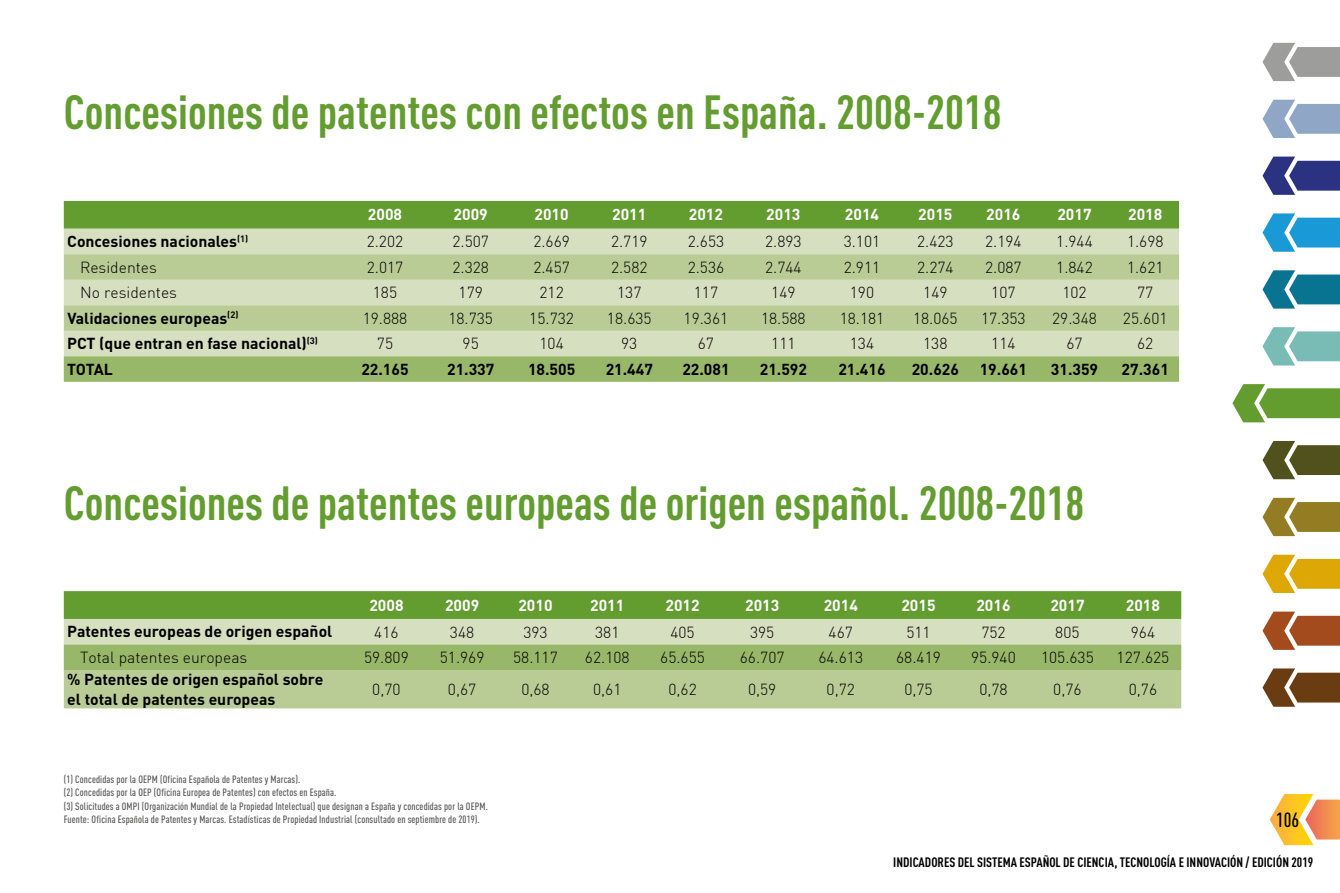
<style>
.page{position:relative;width:1340px;height:893px;background:#fff}
.page>*{position:absolute;margin:0;border:0;box-sizing:border-box;transform-origin:0 0}
.t1{font:700 47.25px "DIN Cond";color:#639d30}
.t2{font:500 20.25px "DIN Cond";color:#000}
.t3{font:300 15.75px "DIN";color:#000}
.t4{font:700 15.75px/20.2px "DIN";color:#000}
.t5{font:700 15.75px "DIN";color:#fff}
.t6{font:700 13.5px "DIN Cond";color:#000}
.t7{font:500 10.58px/13.5px "DIN Cond";letter-spacing:.01em;color:#575756}
</style>
<div class="page">
<svg style="left:1269px;top:794px;width:70px;height:51px"></svg>
<svg style="left:1262px;top:43px;width:77px;height:38px"></svg>
<svg style="left:1262px;top:100px;width:77px;height:38px"></svg>
<svg style="left:1262px;top:157px;width:77px;height:38px"></svg>
<svg style="left:1262px;top:213px;width:77px;height:39px"></svg>
<svg style="left:1262px;top:270px;width:77px;height:39px"></svg>
<svg style="left:1262px;top:327px;width:77px;height:38px"></svg>
<svg style="left:1262px;top:441px;width:77px;height:38px"></svg>
<svg style="left:1262px;top:498px;width:77px;height:38px"></svg>
<svg style="left:1262px;top:555px;width:77px;height:38px"></svg>
<svg style="left:1262px;top:612px;width:77px;height:38px"></svg>
<svg style="left:1262px;top:668px;width:77px;height:39px"></svg>
<div style="left:64px;top:201px;width:1114px;height:28px;background:#639d30"></div>
<div style="left:64px;top:229px;width:1114px;height:127px;background:#d6dfc0"></div>
<svg style="left:64px;top:254px;width:1114px;height:77px;background:#c3d2a4"></svg>
<svg style="left:64px;top:356px;width:1114px;height:26px;background:#9ab86b"></svg>
<svg style="left:64px;top:591px;width:1117px;height:117px;background:#a4c07d"></svg>
<svg style="left:1232px;top:384px;width:107px;height:38px"></svg>
<h1 class="t1" style="left:64px;top:84px;width:939px">Concesiones de patentes con efectos en España. 2008-2018</h1>
<p class="t5" style="left:368px;top:204px;width:36px">2008</p>
<p class="t5" style="left:453px;top:204px;width:36px">2009</p>
<p class="t5" style="left:534px;top:204px;width:36px">2010</p>
<p class="t5" style="left:612px;top:204px;width:36px">2011</p>
<p class="t5" style="left:689px;top:204px;width:36px">2012</p>
<p class="t5" style="left:766px;top:204px;width:36px">2013</p>
<p class="t5" style="left:844px;top:204px;width:36px">2014</p>
<p class="t5" style="left:918px;top:204px;width:36px">2015</p>
<p class="t5" style="left:986px;top:204px;width:36px">2016</p>
<p class="t5" style="left:1057px;top:204px;width:36px">2017</p>
<p class="t5" style="left:1128px;top:204px;width:36px">2018</p>
<p class="t4" style="left:67px;top:231px;width:182px">Concesiones nacionales<sup>(1)</sup></p>
<p class="t3" style="left:367px;top:232px;width:38px">2.202</p>
<p class="t3" style="left:452px;top:232px;width:38px">2.507</p>
<p class="t3" style="left:533px;top:232px;width:38px">2.669</p>
<p class="t3" style="left:611px;top:232px;width:38px">2.719</p>
<p class="t3" style="left:687px;top:232px;width:38px">2.653</p>
<p class="t3" style="left:765px;top:232px;width:38px">2.893</p>
<p class="t3" style="left:843px;top:232px;width:38px">3.101</p>
<p class="t3" style="left:917px;top:232px;width:38px">2.423</p>
<p class="t3" style="left:985px;top:232px;width:38px">2.194</p>
<p class="t3" style="left:1056px;top:232px;width:38px">1.944</p>
<p class="t3" style="left:1126px;top:232px;width:38px">1.698</p>
<p class="t3" style="left:80px;top:257px;width:78px">Residentes</p>
<p class="t3" style="left:367px;top:257px;width:38px">2.017</p>
<p class="t3" style="left:452px;top:257px;width:38px">2.328</p>
<p class="t3" style="left:533px;top:257px;width:38px">2.457</p>
<p class="t3" style="left:611px;top:257px;width:38px">2.582</p>
<p class="t3" style="left:687px;top:257px;width:38px">2.536</p>
<p class="t3" style="left:765px;top:257px;width:38px">2.744</p>
<p class="t3" style="left:843px;top:257px;width:38px">2.911</p>
<p class="t3" style="left:917px;top:257px;width:38px">2.274</p>
<p class="t3" style="left:985px;top:257px;width:38px">2.087</p>
<p class="t3" style="left:1056px;top:257px;width:38px">1.842</p>
<p class="t3" style="left:1127px;top:257px;width:38px">1.621</p>
<p class="t3" style="left:80px;top:283px;width:98px">No residentes</p>
<p class="t3" style="left:373px;top:283px;width:26px">185</p>
<p class="t3" style="left:458px;top:283px;width:26px">179</p>
<p class="t3" style="left:539px;top:283px;width:26px">212</p>
<p class="t3" style="left:617px;top:283px;width:26px">137</p>
<p class="t3" style="left:694px;top:283px;width:26px">117</p>
<p class="t3" style="left:771px;top:283px;width:26px">149</p>
<p class="t3" style="left:849px;top:283px;width:26px">190</p>
<p class="t3" style="left:923px;top:283px;width:26px">149</p>
<p class="t3" style="left:991px;top:283px;width:26px">107</p>
<p class="t3" style="left:1062px;top:283px;width:26px">102</p>
<p class="t3" style="left:1137px;top:283px;width:18px">77</p>
<p class="t4" style="left:67px;top:307px;width:173px">Validaciones europeas<sup>(2)</sup></p>
<p class="t3" style="left:363px;top:308px;width:46px">19.888</p>
<p class="t3" style="left:448px;top:308px;width:46px">18.735</p>
<p class="t3" style="left:529px;top:308px;width:46px">15.732</p>
<p class="t3" style="left:607px;top:308px;width:46px">18.635</p>
<p class="t3" style="left:683px;top:308px;width:46px">19.361</p>
<p class="t3" style="left:761px;top:308px;width:46px">18.588</p>
<p class="t3" style="left:839px;top:308px;width:46px">18.181</p>
<p class="t3" style="left:913px;top:308px;width:46px">18.065</p>
<p class="t3" style="left:981px;top:308px;width:46px">17.353</p>
<p class="t3" style="left:1052px;top:308px;width:46px">29.348</p>
<p class="t3" style="left:1122px;top:308px;width:46px">25.601</p>
<p class="t4" style="left:67px;top:333px;width:252px">PCT (que entran en fase nacional)<sup>(3)</sup></p>
<p class="t3" style="left:377px;top:334px;width:18px">75</p>
<p class="t3" style="left:462px;top:334px;width:18px">95</p>
<p class="t3" style="left:539px;top:334px;width:26px">104</p>
<p class="t3" style="left:621px;top:334px;width:18px">93</p>
<p class="t3" style="left:698px;top:334px;width:18px">67</p>
<p class="t3" style="left:771px;top:334px;width:26px">111</p>
<p class="t3" style="left:849px;top:334px;width:26px">134</p>
<p class="t3" style="left:923px;top:334px;width:26px">138</p>
<p class="t3" style="left:991px;top:334px;width:26px">114</p>
<p class="t3" style="left:1066px;top:334px;width:18px">67</p>
<p class="t3" style="left:1137px;top:334px;width:18px">62</p>
<p class="t4" style="left:67px;top:358px;width:47px">TOTAL</p>
<p class="t4" style="left:361px;top:358px;width:49px">22.165</p>
<p class="t4" style="left:447px;top:358px;width:49px">21.337</p>
<p class="t4" style="left:528px;top:358px;width:49px">18.505</p>
<p class="t4" style="left:605px;top:358px;width:49px">21.447</p>
<p class="t4" style="left:682px;top:358px;width:49px">22.081</p>
<p class="t4" style="left:759px;top:358px;width:49px">21.592</p>
<p class="t4" style="left:838px;top:358px;width:49px">21.416</p>
<p class="t4" style="left:911px;top:358px;width:49px">20.626</p>
<p class="t4" style="left:979px;top:358px;width:49px">19.661</p>
<p class="t4" style="left:1050px;top:358px;width:49px">31.359</p>
<p class="t4" style="left:1121px;top:358px;width:49px">27.361</p>
<h1 class="t1" style="left:64px;top:474px;width:1022px">Concesiones de patentes europeas de origen español. 2008-2018</h1>
<p class="t5" style="left:369px;top:595px;width:36px">2008</p>
<p class="t5" style="left:445px;top:595px;width:36px">2009</p>
<p class="t5" style="left:518px;top:595px;width:36px">2010</p>
<p class="t5" style="left:590px;top:595px;width:36px">2011</p>
<p class="t5" style="left:665px;top:595px;width:36px">2012</p>
<p class="t5" style="left:745px;top:595px;width:36px">2013</p>
<p class="t5" style="left:823px;top:595px;width:36px">2014</p>
<p class="t5" style="left:901px;top:595px;width:36px">2015</p>
<p class="t5" style="left:976px;top:595px;width:36px">2016</p>
<p class="t5" style="left:1050px;top:595px;width:36px">2017</p>
<p class="t5" style="left:1125px;top:595px;width:36px">2018</p>
<p class="t4" style="left:67px;top:621px;width:266px">Patentes europeas de origen español</p>
<p class="t3" style="left:374px;top:622px;width:26px">416</p>
<p class="t3" style="left:450px;top:622px;width:26px">348</p>
<p class="t3" style="left:523px;top:622px;width:26px">393</p>
<p class="t3" style="left:595px;top:622px;width:26px">381</p>
<p class="t3" style="left:670px;top:622px;width:26px">405</p>
<p class="t3" style="left:750px;top:622px;width:26px">395</p>
<p class="t3" style="left:828px;top:622px;width:26px">467</p>
<p class="t3" style="left:906px;top:622px;width:26px">511</p>
<p class="t3" style="left:981px;top:622px;width:26px">752</p>
<p class="t3" style="left:1055px;top:622px;width:26px">805</p>
<p class="t3" style="left:1130px;top:622px;width:26px">964</p>
<p class="t3" style="left:80px;top:648px;width:169px">Total patentes europeas</p>
<p class="t3" style="left:364px;top:648px;width:46px">59.809</p>
<p class="t3" style="left:440px;top:648px;width:46px">51.969</p>
<p class="t3" style="left:513px;top:648px;width:46px">58.117</p>
<p class="t3" style="left:585px;top:648px;width:46px">62.108</p>
<p class="t3" style="left:660px;top:648px;width:46px">65.655</p>
<p class="t3" style="left:740px;top:648px;width:46px">66.707</p>
<p class="t3" style="left:818px;top:648px;width:46px">64.613</p>
<p class="t3" style="left:896px;top:648px;width:46px">68.419</p>
<p class="t3" style="left:971px;top:648px;width:46px">95.940</p>
<p class="t3" style="left:1041px;top:648px;width:54px">105.635</p>
<p class="t3" style="left:1116px;top:648px;width:54px">127.625</p>
<p class="t4" style="left:67px;top:668px;width:257px">% Patentes de origen español sobre el total de patentes europeas</p>
<p class="t3" style="left:372px;top:680px;width:30px">0,70</p>
<p class="t3" style="left:448px;top:680px;width:30px">0,67</p>
<p class="t3" style="left:521px;top:680px;width:30px">0,68</p>
<p class="t3" style="left:593px;top:680px;width:30px">0,61</p>
<p class="t3" style="left:668px;top:680px;width:30px">0,62</p>
<p class="t3" style="left:748px;top:680px;width:30px">0,59</p>
<p class="t3" style="left:826px;top:680px;width:30px">0,72</p>
<p class="t3" style="left:904px;top:680px;width:30px">0,75</p>
<p class="t3" style="left:979px;top:680px;width:30px">0,78</p>
<p class="t3" style="left:1053px;top:680px;width:30px">0,76</p>
<p class="t3" style="left:1128px;top:680px;width:30px">0,76</p>
<p class="t7" style="left:64px;top:772px;width:425px">(1) Concedidas por la OEPM (Oficina Española de Patentes y Marcas).<br>(2) Concedidas por la OEP (Oficina Europea de Patentes) con efectos en España.<br>(3) Solicitudes a OMPI (Organización Mundial de la Propiedad Intelectual) que designan a España y concedidas por la OEPM.<br>Fuente: Oficina Española de Patentes y Marcas. Estadísticas de Propiedad Industrial (consultado en septiembre de 2019).</p>
<p class="t2" style="left:1276px;top:807px;width:25px">106</p>
<p class="t6" style="left:893px;top:854px;width:421px">INDICADORES DEL SISTEMA ESPAÑOL DE CIENCIA, TECNOLOGÍA E INNOVACIÓN / EDICIÓN 2019</p>
</div>
